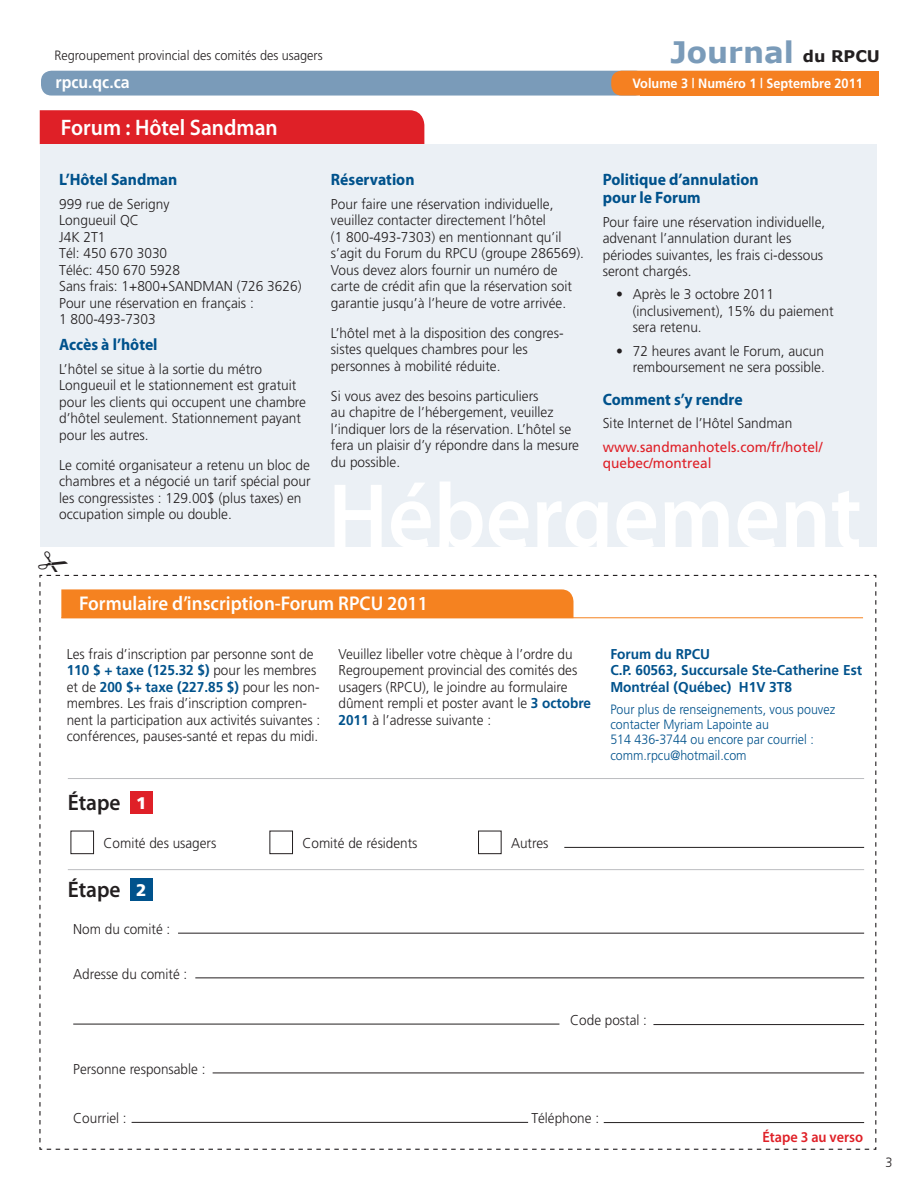
<style>
.page{position:relative;width:921px;height:1188px;background:#fff}
.page>*{position:absolute;margin:0;border:0;box-sizing:border-box;transform-origin:0 0}
.t1{font:700 29.55px "Verdana";color:#7a9bb9}
.t2{font:600 22.5px "Myriad Pro";color:#fff;scale:.95 1}
.t3{font:600 22.5px "Myriad Pro";color:#231f20;scale:.95 1}
.t4{font:600 19.95px "Myriad Pro";color:#fff;scale:.95 1}
.t5{font:700 16.8px "Frutiger";color:#fff;scale:.94 1}
.t6{font:900 16.8px "Frutiger";color:#fff}
.t7{font:700 16.5px/18px "Myriad Pro";color:#00528c;scale:.95 1}
.t8{font:700 16.05px "Verdana";color:#231f20}
.t9{font:600 15px "Myriad Pro";color:#df2027;scale:.95 1}
.t10{font:300 14.25px/16.5px "Frutiger";color:#231f20;scale:.96 1}
.t11{font:300 14.25px/16.5px "Frutiger";color:#231f20;scale:.95 1}
.t12{font:700 14.25px "Frutiger";color:#00528c;scale:.96 1}
.t13{font:14.25px/16.5px "Frutiger";color:#df2027;scale:.96 1}
.t14{font:300 13.5px/15px "Frutiger";color:#00528c;scale:.92 1}
.t15{font:300 13.5px "Frutiger";color:#231f20;scale:.94 1}
.t16{font:700 13.5px "Frutiger";color:#fff;scale:.94 1}
.s1{font-weight:700;color:#00528c}
</style>
<div class="page">
<div style="left:41px;top:71px;width:604px;height:25px;background:#7a9bb9;border-radius:10px"></div>
<div style="left:640px;top:71px;width:238px;height:25px;background:#f58021"></div>
<div style="left:611px;top:71px;width:238px;height:25px;background:#f58021;border-radius:10px"></div>
<div style="left:40px;top:110px;width:384px;height:34px;background:#df2027"></div>
<div style="left:40px;top:144px;width:836px;height:403px;background:#ebf0f5"></div>
<svg style="left:39px;top:574px;width:838px;height:576px"></svg>
<div style="left:130px;top:792px;width:23px;height:22px;background:#df2027"></div>
<div style="left:130px;top:879px;width:23px;height:22px;background:#00528c"></div>
<div style="left:61px;top:589px;width:512px;height:28px;background:#f58220"></div>
<hr style="left:61px;top:617px;width:802px;height:1px;background:#f58220">
<div style="left:71px;top:831px;width:23px;height:23px;border:1px solid #231f20"></div>
<div style="left:269px;top:831px;width:24px;height:23px;border:1px solid #231f20"></div>
<div style="left:478px;top:831px;width:23px;height:23px;border:1px solid #231f20"></div>
<hr style="left:564px;top:847px;width:300px;height:1px;background:#231f20">
<hr style="left:178px;top:933px;width:686px;height:1px;background:#231f20">
<hr style="left:195px;top:977px;width:669px;height:1px;background:#231f20">
<hr style="left:653px;top:1024px;width:211px;height:1px;background:#231f20">
<hr style="left:73px;top:1024px;width:486px;height:1px;background:#231f20">
<hr style="left:213px;top:1072px;width:651px;height:1px;background:#231f20">
<hr style="left:603px;top:1122px;width:261px;height:1px;background:#231f20">
<hr style="left:132px;top:1122px;width:396px;height:1px;background:#231f20">
<hr style="left:68px;top:778px;width:796px;height:1px;background:#bcbdc0">
<hr style="left:68px;top:869px;width:796px;height:1px;background:#bcbdc0">
<svg style="left:39px;top:574px;width:830px;height:2px"></svg>
<p class="t15" style="left:54px;top:47px;width:287px">Regroupement provincial des comités des usagers</p>
<p class="t1" style="left:670px;top:34px;width:125px">Journal</p>
<p class="t8" style="left:803px;top:46px;width:79px">du RPCU</p>
<p class="t5" style="left:56px;top:73px;width:80px">rpcu.qc.ca</p>
<p class="t16" style="left:632px;top:75px;width:246px">Volume 3 | Numéro 1 | Septembre 2011</p>
<p class="t2" style="left:61px;top:113px;width:230px">Forum : Hôtel Sandman</p>
<p class="t7" style="left:59px;top:170px;width:126px">L’Hôtel Sandman</p>
<p class="t10" style="left:59px;top:195px;width:116px">999 rue de Serigny</p>
<p class="t10" style="left:59px;top:212px;width:85px">Longueuil QC</p>
<p class="t10" style="left:59px;top:228px;width:50px">J4K 2T1</p>
<p class="t10" style="left:59px;top:245px;width:114px">Tél: 450 670 3030</p>
<p class="t10" style="left:59px;top:261px;width:127px">Téléc: 450 670 5928</p>
<p class="t10" style="left:59px;top:278px;width:254px">Sans frais: 1+800+SANDMAN (726 3626)</p>
<p class="t10" style="left:59px;top:294px;width:204px">Pour une réservation en français :<br>1 800-493-7303</p>
<p class="t7" style="left:59px;top:335px;width:105px">Accès à l’hôtel</p>
<p class="t10" style="left:59px;top:360px;width:259px">L’hôtel se situe à la sortie du métro Longueuil et le stationnement est gratuit pour les clients qui occupent une chambre d’hôtel seulement. Stationnement payant pour les autres.</p>
<p class="t10" style="left:59px;top:456px;width:263px">Le comité organisateur a retenu un bloc de chambres et a négocié un tarif spécial pour les congressistes : 129.00$ (plus taxes) en occupation simple ou double.</p>
<p class="t7" style="left:331px;top:170px;width:89px">Réservation</p>
<p class="t10" style="left:331px;top:195px;width:265px">Pour faire une réservation individuelle, veuillez contacter directement l’hôtel<br>(1 800-493-7303) en mentionnant qu’il s’agit du Forum du RPCU (groupe 286569).<br>Vous devez alors fournir un numéro de carte de crédit afin que la réservation soit garantie jusqu’à l’heure de votre arrivée.</p>
<p class="t10" style="left:331px;top:324px;width:244px">L’hôtel met à la disposition des congres&shy;sistes quelques chambres pour les personnes à mobilité réduite.</p>
<p class="t10" style="left:331px;top:387px;width:260px">Si vous avez des besoins particuliers<br>au chapitre de l’hébergement, veuillez l’indiquer lors de la réservation. L’hôtel se fera un plaisir d’y répondre dans la mesure du possible.</p>
<p class="t7" style="left:603px;top:170px;width:166px">Politique d’annulation pour le Forum</p>
<p class="t10" style="left:603px;top:213px;width:233px">Pour faire une réservation individuelle, advenant l’annulation durant les périodes suivantes, les frais ci-dessous seront chargés.</p>
<p class="t10" style="left:633px;top:286px;width:211px;text-indent:-16px">• Après le 3 octobre 2011 (inclusivement), 15% du paiement sera retenu.</p>
<p class="t10" style="left:616px;top:342px;width:219px;text-align:right">• 72 heures avant le Forum, aucun remboursement ne sera possible.</p>
<p class="t7" style="left:603px;top:390px;width:149px">Comment s’y rendre</p>
<p class="t10" style="left:603px;top:415px;width:199px">Site Internet de l’Hôtel Sandman</p>
<p class="t13" style="left:603px;top:438px;width:230px">www.sandmanhotels.com/fr/hotel/ quebec/montreal</p>
<p class="t4" style="left:79px;top:591px;width:369px">Formulaire d’inscription-Forum RPCU 2011</p>
<p class="t11" style="left:67px;top:646px;width:268px">Les frais d’inscription par personne sont de <span class="s1">110 $ + taxe (125.32 $)</span> pour les membres et de <span class="s1">200 $+ taxe (227.85 $)</span> pour les non&shy;membres. Les frais d’inscription compren&shy;nent la participation aux activités suivantes : conférences, pauses-santé et repas du midi.</p>
<p class="t11" style="left:338px;top:646px;width:267px">Veuillez libeller votre chèque à l’ordre du Regroupement provincial des comités des usagers (RPCU), le joindre au formulaire dûment rempli et poster avant le <span class="s1">3 octobre 2011</span> à l’adresse suivante :</p>
<p class="t12" style="left:610px;top:645px;width:105px">Forum du RPCU</p>
<p class="t12" style="left:610px;top:662px;width:264px">C.P. 60563, Succursale Ste-Catherine Est</p>
<p class="t12" style="left:610px;top:678px;width:191px">Montréal (Québec) H1V 3T8</p>
<p class="t14" style="left:610px;top:701px;width:246px">Pour plus de renseignements, vous pouvez contacter Myriam Lapointe au<br>514 436-3744 ou encore par courriel :</p>
<p class="t14" style="left:610px;top:748px;width:150px">comm.rpcu@hotmail.com</p>
<p class="t3" style="left:68px;top:788px;width:57px">Étape</p>
<p class="t6" style="left:136px;top:793px;width:12px">1</p>
<p class="t11" style="left:103px;top:835px;width:120px">Comité des usagers</p>
<p class="t11" style="left:302px;top:835px;width:123px">Comité de résidents</p>
<p class="t11" style="left:511px;top:835px;width:41px">Autres</p>
<p class="t3" style="left:68px;top:875px;width:57px">Étape</p>
<p class="t6" style="left:136px;top:880px;width:12px">2</p>
<p class="t11" style="left:73px;top:921px;width:104px">Nom du comité :</p>
<p class="t11" style="left:73px;top:965px;width:122px">Adresse du comité :</p>
<p class="t11" style="left:570px;top:1012px;width:82px">Code postal :</p>
<p class="t11" style="left:73px;top:1061px;width:141px">Personne responsable :</p>
<p class="t11" style="left:73px;top:1110px;width:58px">Courriel :</p>
<p class="t11" style="left:531px;top:1110px;width:73px">Téléphone :</p>
<p class="t9" style="left:762px;top:1127px;width:107px">Étape 3 au verso</p>
<p class="t15" style="left:885px;top:1154px;width:9px">3</p>
</div>
